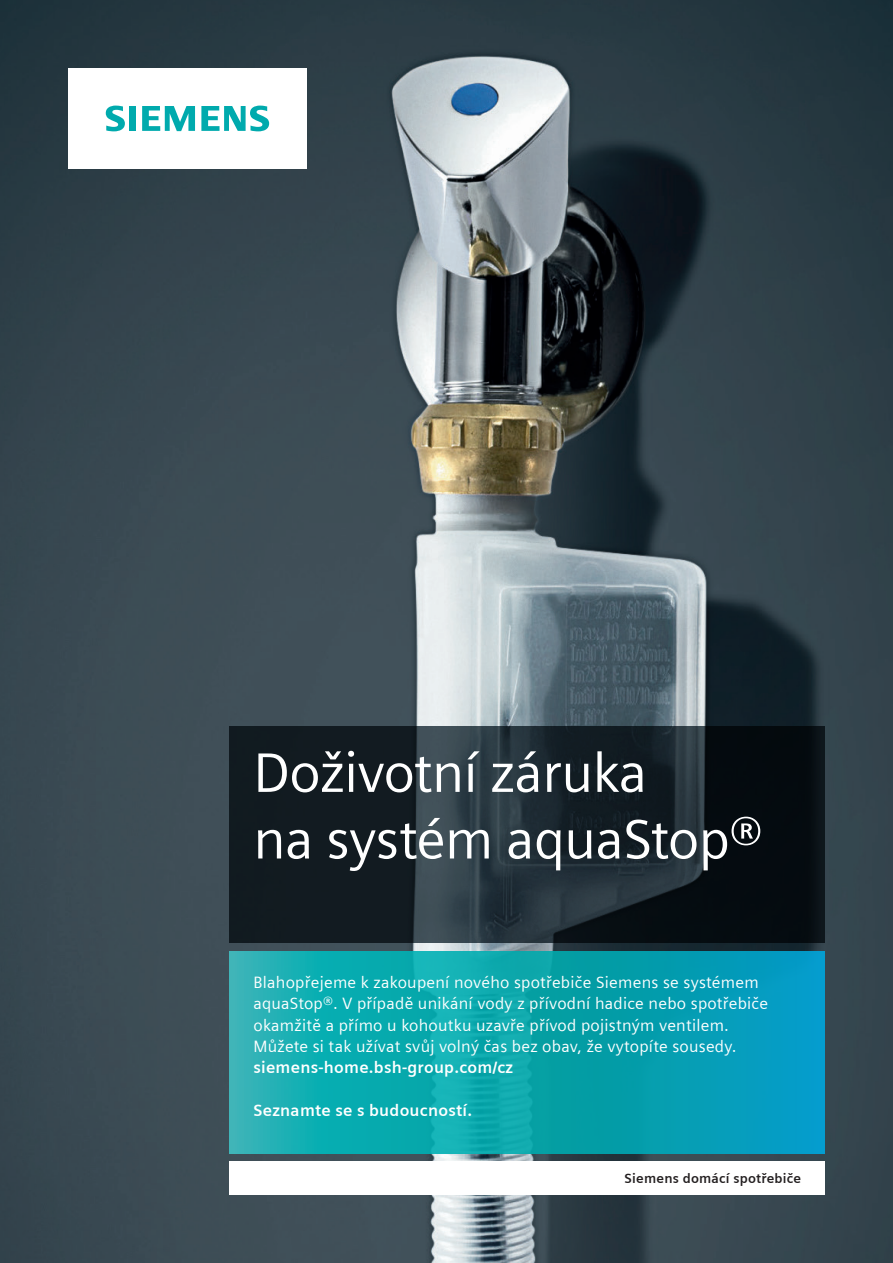
<style>
.page{position:relative;width:893px;height:1263px;background:#fff}
.page>*{position:absolute;margin:0;border:0;box-sizing:border-box;transform-origin:0 0}
._01__Headline__36pt{font:55.5px/66.6px "Siemens Sans OSF";letter-spacing:-.01em;color:#fff}
._02__Extended_sublin{font:16.5px/21.5px "Siemens Sans OSF";letter-spacing:.015em;color:#fff}
._02__Extended_sublin-2{font:700 16.5px "Siemens Sans OSF";letter-spacing:.015em;color:#fff}
._04__Descriptor__9pt{font:700 13.5px "Siemens Sans";letter-spacing:.015em;color:#231f20}
</style>
<div class="page">
<img style="left:0;top:0;width:893px;height:1263px">
<div style="left:68px;top:68px;width:238px;height:101px;background:#fff"></div>
<svg style="left:106px;top:106px;width:30px;height:25px"></svg>
<svg style="left:142px;top:106px;width:53px;height:25px"></svg>
<svg style="left:201px;top:106px;width:68px;height:25px"></svg>
<div style="left:230px;top:1162px;width:595px;height:33px;background:#fff"></div>
<svg style="left:230px;top:951px;width:595px;height:202px;background:#0ba5b2"></svg>
<svg style="left:230px;top:726px;width:595px;height:217px;background:#172228"></svg>
<p class="_01__Headline__36pt" style="left:253px;top:740px;width:511px">Doživotní záruka<br>na systém aquaStop®</p>
<p class="_02__Extended_sublin" style="left:253px;top:971px;width:516px">Blahopřejeme k zakoupení nového spotřebiče Siemens se systémem aquaStop®. V případě unikání vody z přívodní hadice nebo spotřebiče okamžitě a přímo u kohoutku uzavře přívod pojistným ventilem.<br>Můžete si tak užívat svůj volný čas bez obav, že vytopíte sousedy.</p>
<p class="_02__Extended_sublin-2" style="left:253px;top:1058px;width:261px">siemens-home.bsh-group.com/cz</p>
<p class="_02__Extended_sublin-2" style="left:253px;top:1101px;width:220px">Seznamte se s budoucností.</p>
<p class="_04__Descriptor__9pt" style="left:625px;top:1171px;width:178px">Siemens domácí spotřebiče</p>
</div>
